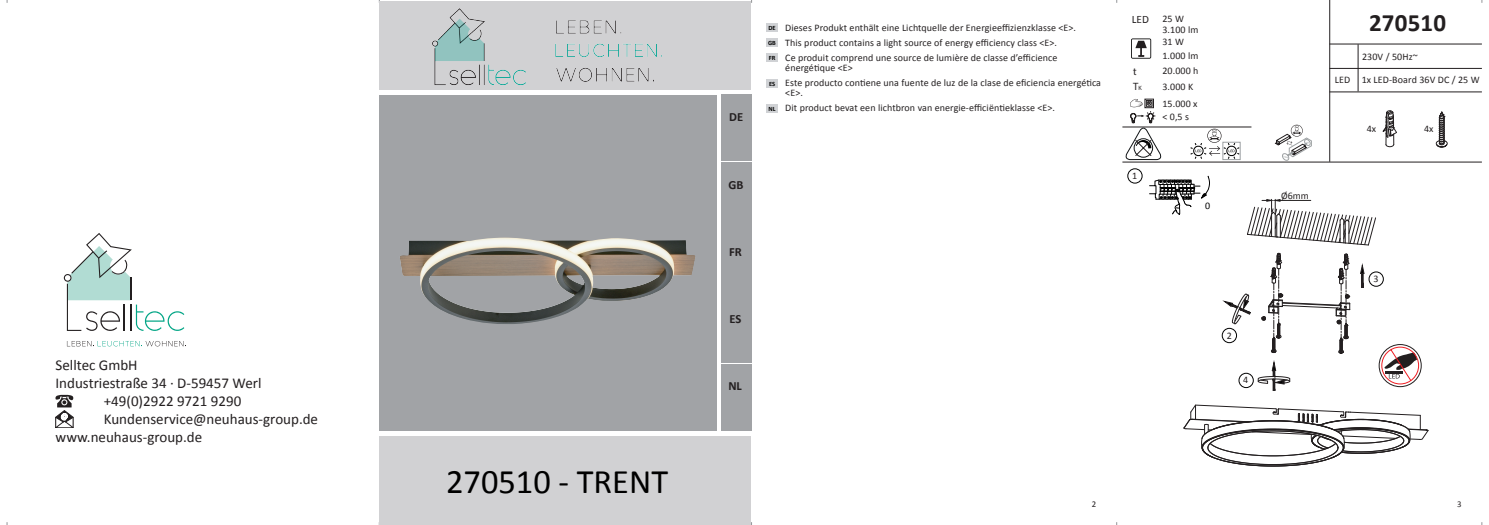
<style>
.page{position:relative;width:1489px;height:525px;background:#fff}
.page>*{position:absolute;margin:0;border:0;box-sizing:border-box;transform-origin:0 0}
.t1{font:34.38px "Calibri";color:#000}
.t2{font:700 25px "Calibri";letter-spacing:.01em;color:#231f20}
.t3{font:15px "Calibri";color:#231f20}
.t4{font:700 12.5px "Calibri";color:#231f20}
.t5{font:11.25px "Calibri";color:#231f20}
.t6{font:10.62px/15px "Myriad Pro";color:#231f20}
.t7{font:10px/15.1px "Calibri";letter-spacing:.01em;color:#231f20}
.t8{font:10px "Calibri";color:#030303}
.t9{font:8.75px "Calibri";color:#231f20}
.t10{font:700 6.5px "Calibri";color:#000}
.s1{font-size:6.25px}
</style>
<div class="page">
<div style="left:379px;top:95px;width:338px;height:335px;background:#a1a3a6"></div>
<svg style="left:67px;top:341px;width:119px;height:5px"></svg>
<svg style="left:64px;top:233px;width:120px;height:98px"></svg>
<div style="left:766px;top:23px;width:12px;height:9px;background:#d0d2d5"></div>
<div style="left:766px;top:39px;width:12px;height:8px;background:#d0d2d5"></div>
<div style="left:766px;top:54px;width:12px;height:8px;background:#d0d2d5"></div>
<div style="left:766px;top:79px;width:12px;height:8px;background:#d0d2d5"></div>
<div style="left:766px;top:104px;width:12px;height:8px;background:#d0d2d5"></div>
<svg style="left:56px;top:394px;width:18px;height:33px"></svg>
<div style="left:379px;top:1px;width:371px;height:88px;background:#d1d1d3"></div>
<div style="left:379px;top:436px;width:371px;height:88px;background:#d1d1d3"></div>
<div style="left:721px;top:95px;width:30px;height:66px;background:#a1a3a6"></div>
<div style="left:721px;top:162px;width:30px;height:66px;background:#a1a3a6"></div>
<div style="left:721px;top:296px;width:30px;height:67px;background:#a1a3a6"></div>
<div style="left:721px;top:229px;width:30px;height:66px;background:#a1a3a6"></div>
<div style="left:721px;top:364px;width:30px;height:66px;background:#a1a3a6"></div>
<img style="left:433px;top:9px;width:93px;height:76px">
<img style="left:556px;top:20px;width:66px;height:13px">
<img style="left:555px;top:33px;width:107px;height:24px">
<img style="left:556px;top:68px;width:93px;height:13px">
<hr style="left:1329px;top:0;width:1px;height:162px;background:#231f20">
<svg style="left:1131px;top:38px;width:20px;height:21px"></svg>
<hr style="left:1122px;top:127px;width:129px;height:1px;background:#231f20">
<hr style="left:1329px;top:44px;width:152px;height:1px;background:#231f20">
<hr style="left:1329px;top:68px;width:152px;height:1px;background:#231f20">
<hr style="left:1329px;top:92px;width:152px;height:1px;background:#231f20">
<hr style="left:1357px;top:44px;width:1px;height:47px;background:#231f20">
<hr style="left:1122px;top:162px;width:359px;height:1px;background:#231f20">
<div style="left:1127px;top:168px;width:15px;height:15px;border:1px solid #030303;border-radius:50%"></div>
<div style="left:1221px;top:328px;width:15px;height:15px;border:1px solid #030303;border-radius:50%"></div>
<svg style="left:1149px;top:175px;width:61px;height:40px"></svg>
<svg style="left:1183px;top:404px;width:245px;height:62px"></svg>
<svg style="left:1382px;top:110px;width:14px;height:37px"></svg>
<svg style="left:1435px;top:111px;width:13px;height:36px"></svg>
<img style="left:400px;top:237px;width:295px;height:87px">
<div style="left:1222px;top:142px;width:18px;height:18px;border:1px solid #9ea2a4"></div>
<svg style="left:1190px;top:129px;width:49px;height:30px"></svg>
<svg style="left:1124px;top:99px;width:38px;height:61px"></svg>
<div style="left:1378px;top:344px;width:43px;height:42px;border:1px solid #231f20;border-radius:50%"></div>
<svg style="left:1223px;top:199px;width:196px;height:192px"></svg>
<svg style="left:1274px;top:125px;width:37px;height:36px"></svg>
<h3 class="t3" style="left:56px;top:355px;width:84px">Selltec GmbH</h3>
<h3 class="t3" style="left:56px;top:373px;width:207px">Industriestraße 34 · D-59457 Werl</h3>
<h3 class="t3" style="left:104px;top:391px;width:139px">+49(0)2922 9721 9290</h3>
<h3 class="t3" style="left:104px;top:409px;width:216px">Kundenservice@neuhaus-group.de</h3>
<h3 class="t3" style="left:56px;top:427px;width:148px">www.neuhaus-group.de</h3>
<h1 class="t1" style="left:446px;top:459px;width:223px">270510 - TRENT</h1>
<p class="t4" style="left:729px;top:109px;width:15px">DE</p>
<p class="t4" style="left:728px;top:177px;width:16px">GB</p>
<p class="t4" style="left:729px;top:244px;width:14px">FR</p>
<p class="t4" style="left:729px;top:310px;width:13px">ES</p>
<p class="t4" style="left:728px;top:378px;width:15px">NL</p>
<p class="t10" style="left:768px;top:24px;width:9px">DE</p>
<p class="t10" style="left:768px;top:39px;width:9px">GB</p>
<p class="t10" style="left:768px;top:54px;width:8px">FR</p>
<p class="t10" style="left:769px;top:79px;width:8px">ES</p>
<p class="t10" style="left:768px;top:104px;width:9px">NL</p>
<p class="t7" style="left:785px;top:20px;width:292px">Dieses Produkt enthält eine Lichtquelle der Energieeffizienzklasse &lt;E&gt;.<br>This product contains a light source of energy efficiency class &lt;E&gt;.<br>Ce produit comprend une source de lumière de classe d’efficience</p>
<p class="t7" style="left:785px;top:60px;width:317px">énergétique &lt;E&gt;<br>Este producto contiene una fuente de luz de la clase de eficiencia energética</p>
<p class="t7" style="left:785px;top:85px;width:271px">&lt;E&gt;.<br>Dit product bevat een lichtbron van energie-efficiëntieklasse &lt;E&gt;.</p>
<p class="t5" style="left:1131px;top:12px;width:19px">LED</p>
<p class="t6" style="left:1132px;top:64px;width:10px">t<br>T<span class="s1">K</span></p>
<p class="t7" style="left:1162px;top:13px;width:37px;line-height:11.1px">25 W<br>3.100 lm</p>
<p class="t7" style="left:1162px;top:35px;width:37px;line-height:14px">31 W<br>1.000 lm</p>
<p class="t7" style="left:1162px;top:64px;width:38px">20.000 h<br>3.000 K</p>
<p class="t7" style="left:1162px;top:97px;width:37px;line-height:12.5px">15.000 x &lt; 0,5 s</p>
<p class="t7" style="left:1132px;top:168px;width:7px">1</p>
<p class="t8" style="left:1204px;top:199px;width:7px">0</p>
<p class="t7" style="left:1226px;top:327px;width:7px">2</p>
<p class="t7" style="left:1243px;top:372px;width:7px">4</p>
<p class="t7" style="left:1281px;top:188px;width:29px">Ø6mm</p>
<p class="t7" style="left:1334px;top:73px;width:17px">LED</p>
<h2 class="t2" style="left:1368px;top:7px;width:79px">270510</h2>
<p class="t7" style="left:1361px;top:49px;width:57px">230V / 50Hz~</p>
<p class="t7" style="left:1361px;top:72px;width:119px">1x LED-Board 36V DC / 25 W</p>
<p class="t7" style="left:1366px;top:121px;width:11px">4x</p>
<p class="t7" style="left:1423px;top:121px;width:11px">4x</p>
<p class="t7" style="left:1373px;top:271px;width:7px">3</p>
<p class="t9" style="left:1091px;top:498px;width:6px">2</p>
<p class="t9" style="left:1456px;top:498px;width:6px">3</p>
</div>
